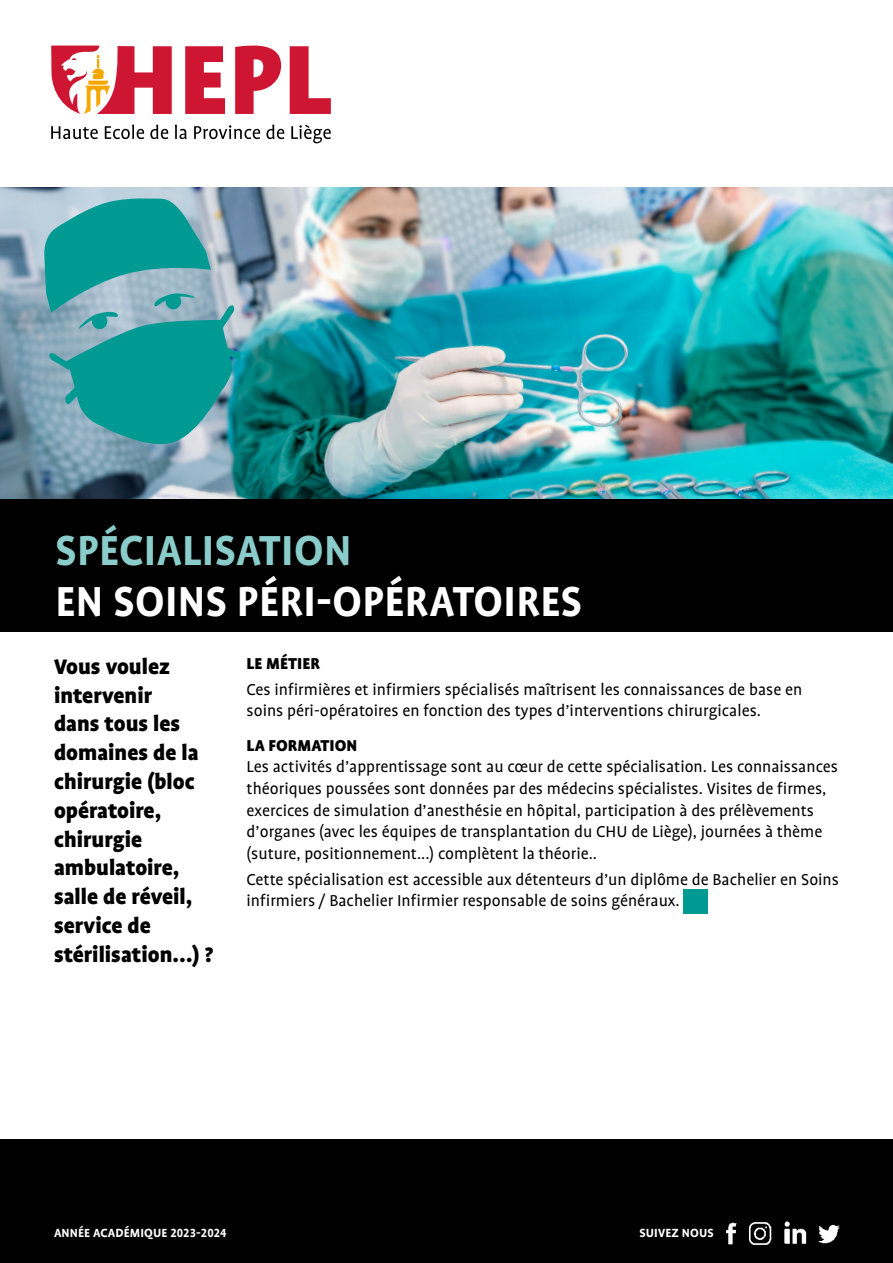
<style>
.page{position:relative;width:893px;height:1263px;background:#fff}
.page>*{position:absolute;margin:0;border:0;box-sizing:border-box;transform-origin:0 0}
.t1{font:700 48px "Profile OT";letter-spacing:.01em;color:#fff;scale:.95 1}
.t2{font:700 48px "Profile OT";letter-spacing:.01em;color:#89ccca;scale:.95 1}
.t3{font:900 24px/28.8px "Profile OT";color:#000}
.t4{font:18px/21.6px "Profile OT";color:#000}
.t5{font:900 18px "Profile OT";color:#000}
.t6{font:700 13.5px "Profile OT";letter-spacing:.01em;color:#fff}
</style>
<div class="page">
<svg style="left:51px;top:46px;width:280px;height:68px"></svg>
<svg style="left:51px;top:125px;width:280px;height:18px"></svg>
<div style="left:0;top:498px;width:893px;height:133px;background:#000"></div>
<img style="left:0;top:187px;width:893px;height:311px">
<div style="left:0;top:1140px;width:893px;height:123px;background:#000"></div>
<div style="left:684px;top:889px;width:24px;height:24px;background:#009a93"></div>
<svg style="left:44px;top:196px;width:198px;height:254px;background:#45a5a8"></svg>
<img style="left:726px;top:1222px;width:114px;height:23px">
<h1 class="t2" style="left:56px;top:523px;width:313px">SPÉCIALISATION</h1>
<h1 class="t1" style="left:56px;top:574px;width:556px">EN SOINS PÉRI-OPÉRATOIRES</h1>
<h2 class="t3" style="left:54px;top:652px;width:161px">Vous voulez intervenir<br>dans tous les domaines de la chirurgie (bloc opératoire, chirurgie ambulatoire, salle de réveil, service de stérilisation…) ?</h2>
<p class="t5" style="left:247px;top:653px;width:75px">LE MÉTIER</p>
<p class="t4" style="left:247px;top:679px;width:557px">Ces infirmières et infirmiers spécialisés maîtrisent les connaissances de base en soins péri-opératoires en fonction des types d’interventions chirurgicales.</p>
<p class="t5" style="left:247px;top:735px;width:112px">LA FORMATION</p>
<p class="t4" style="left:247px;top:756px;width:593px">Les activités d’apprentissage sont au cœur de cette spécialisation. Les connaissances théoriques poussées sont données par des médecins spécialistes. Visites de firmes, exercices de simulation d’anesthésie en hôpital, participation à des prélèvements d’organes (avec les équipes de transplantation du CHU de Liège), journées à thème (suture, positionnement...) complètent la théorie..</p>
<p class="t4" style="left:247px;top:869px;width:594px">Cette spécialisation est accessible aux détenteurs d’un diplôme de Bachelier en Soins infirmiers / Bachelier Infirmier responsable de soins généraux.</p>
<p class="t6" style="left:54px;top:1225px;width:174px">ANNÉE ACADÉMIQUE 2023-2024</p>
<p class="t6" style="left:639px;top:1225px;width:76px">SUIVEZ NOUS</p>
</div>
